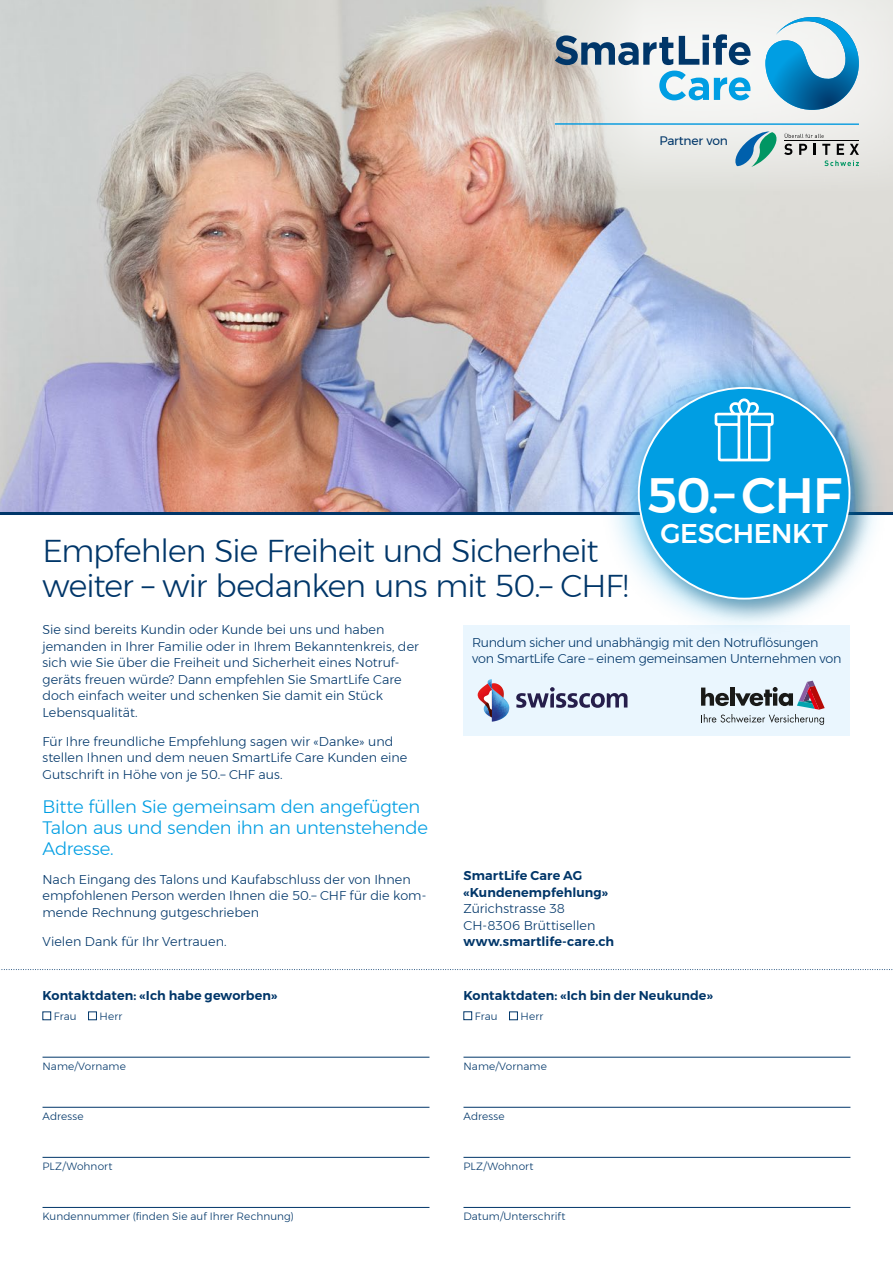
<style>
.page{position:relative;width:893px;height:1263px;background:#fff}
.page>*{position:absolute;margin:0;border:0;box-sizing:border-box;transform-origin:0 0}
.t1{font:500 49.5px "Montserrat";color:#fff}
.t2{font:300 31.5px/34.5px "Montserrat";letter-spacing:-.03em;color:#003669}
.t3{font:500 27px "Montserrat";letter-spacing:-.015em;color:#fff}
.t4{font:300 18px/21px "Montserrat";letter-spacing:-.015em;color:#009ee3}
.t5{font:300 12.75px/16.5px "Montserrat";color:#003669}
.t6{font:600 12.75px/16.5px "Montserrat";letter-spacing:.005em;color:#003669}
.t7{font:300 12.75px/16.5px "Montserrat";letter-spacing:-.02em;color:#003669}
.t8{font:12.3px "Montserrat";letter-spacing:-.02em;color:#003669}
.t9{font:300 10.5px "Montserrat";letter-spacing:.01em;color:#003669}
</style>
<div class="page">
<img style="left:0;top:0;width:893px;height:512px">
<svg style="left:429px;top:0;width:464px;height:193px"></svg>
<div style="left:463px;top:625px;width:387px;height:111px;background:#eaf6fe"></div>
<hr style="left:0;top:512px;width:893px;height:3px;background:#003669">
<hr style="left:43px;top:1057px;width:386px;height:1px;background:#003669">
<hr style="left:43px;top:1107px;width:386px;height:1px;background:#003669">
<hr style="left:43px;top:1157px;width:386px;height:1px;background:#003669">
<hr style="left:43px;top:1207px;width:386px;height:1px;background:#003669">
<div style="left:43px;top:1011px;width:8px;height:9px;border:1px solid #003669"></div>
<div style="left:88px;top:1011px;width:9px;height:9px;border:1px solid #003669"></div>
<hr style="left:463px;top:1057px;width:387px;height:1px;background:#003669">
<hr style="left:463px;top:1107px;width:387px;height:1px;background:#003669">
<hr style="left:463px;top:1157px;width:387px;height:1px;background:#003669">
<hr style="left:463px;top:1207px;width:387px;height:1px;background:#003669">
<div style="left:463px;top:1011px;width:9px;height:9px;border:1px solid #003669"></div>
<div style="left:509px;top:1011px;width:9px;height:9px;border:1px solid #003669"></div>
<svg style="left:1px;top:969px;width:892px;height:1px"></svg>
<svg style="left:701px;top:681px;width:124px;height:44px"></svg>
<svg style="left:516px;top:687px;width:111px;height:21px"></svg>
<svg style="left:478px;top:679px;width:31px;height:43px"></svg>
<div style="left:599px;top:349px;width:290px;height:289px;background:#009ee3;opacity:.75"></div>
<div style="left:639px;top:388px;width:210px;height:211px;background:#009ee3;border-radius:50%"></div>
<svg style="left:715px;top:398px;width:59px;height:63px"></svg>
<svg style="left:765px;top:17px;width:94px;height:93px"></svg>
<svg style="left:659px;top:71px;width:91px;height:29px"></svg>
<svg style="left:555px;top:34px;width:195px;height:31px"></svg>
<hr style="left:555px;top:124px;width:304px;height:1px;background:#009ee3">
<svg style="left:735px;top:132px;width:124px;height:35px"></svg>
<p class="t8" style="left:659px;top:131px;width:70px">Partner von</p>
<h2 class="t2" style="left:43px;top:533px;width:588px">Empfehlen Sie Freiheit und Sicherheit weiter – wir bedanken uns mit 50.– CHF!</h2>
<h1 class="t1" style="left:646px;top:457px;width:197px">50.– CHF</h1>
<h3 class="t3" style="left:660px;top:512px;width:169px">GESCHENKT</h3>
<p class="t5" style="left:43px;top:621px;width:378px">Sie sind bereits Kundin oder Kunde bei uns und haben jemanden in Ihrer Familie oder in Ihrem Bekanntenkreis, der sich wie Sie über die Freiheit und Sicherheit eines Notruf&shy;geräts freuen würde? Dann empfehlen Sie SmartLife Care doch einfach weiter und schenken Sie damit ein Stück Lebensqualität.</p>
<p class="t5" style="left:43px;top:733px;width:366px">Für Ihre freundliche Empfehlung sagen wir «Danke» und stellen Ihnen und dem neuen SmartLife Care Kunden eine<br>Gutschrift in Höhe von je 50.– CHF aus.</p>
<h3 class="t4" style="left:43px;top:795px;width:387px">Bitte füllen Sie gemeinsam den angefügten<br>Talon aus und senden ihn an untenstehende<br>Adresse.</h3>
<p class="t5" style="left:43px;top:871px;width:385px">Nach Eingang des Talons und Kaufabschluss der von Ihnen empfohlenen Person werden Ihnen die 50.– CHF für die kom&shy;mende Rechnung gutgeschrieben</p>
<p class="t5" style="left:43px;top:933px;width:186px">Vielen Dank für Ihr Vertrauen.</p>
<p class="t7" style="left:472px;top:634px;width:371px">Rundum sicher und unabhängig mit den Notruflösungen von SmartLife Care – einem gemeinsamen Unternehmen von</p>
<p class="t6" style="left:463px;top:867px;width:146px">SmartLife Care AG «Kundenempfehlung»</p>
<p class="t5" style="left:463px;top:900px;width:134px">Zürichstrasse 38<br>CH-8306 Brüttisellen</p>
<p class="t6" style="left:463px;top:933px;width:152px">www.smartlife-care.ch</p>
<p class="t6" style="left:43px;top:987px;width:236px">Kontaktdaten: «Ich habe geworben»</p>
<p class="t9" style="left:54px;top:1008px;width:24px">Frau</p>
<p class="t9" style="left:100px;top:1008px;width:24px">Herr</p>
<p class="t6" style="left:463px;top:987px;width:251px">Kontaktdaten: «Ich bin der Neukunde»</p>
<p class="t9" style="left:475px;top:1008px;width:24px">Frau</p>
<p class="t9" style="left:521px;top:1008px;width:24px">Herr</p>
<p class="t9" style="left:43px;top:1058px;width:85px">Name/Vorname</p>
<p class="t9" style="left:463px;top:1058px;width:85px">Name/Vorname</p>
<p class="t9" style="left:43px;top:1108px;width:43px">Adresse</p>
<p class="t9" style="left:463px;top:1108px;width:43px">Adresse</p>
<p class="t9" style="left:43px;top:1159px;width:72px">PLZ/Wohnort</p>
<p class="t9" style="left:463px;top:1159px;width:72px">PLZ/Wohnort</p>
<p class="t9" style="left:43px;top:1209px;width:253px">Kundennummer (finden Sie auf Ihrer Rechnung)</p>
<p class="t9" style="left:463px;top:1209px;width:103px">Datum/Unterschrift</p>
</div>
